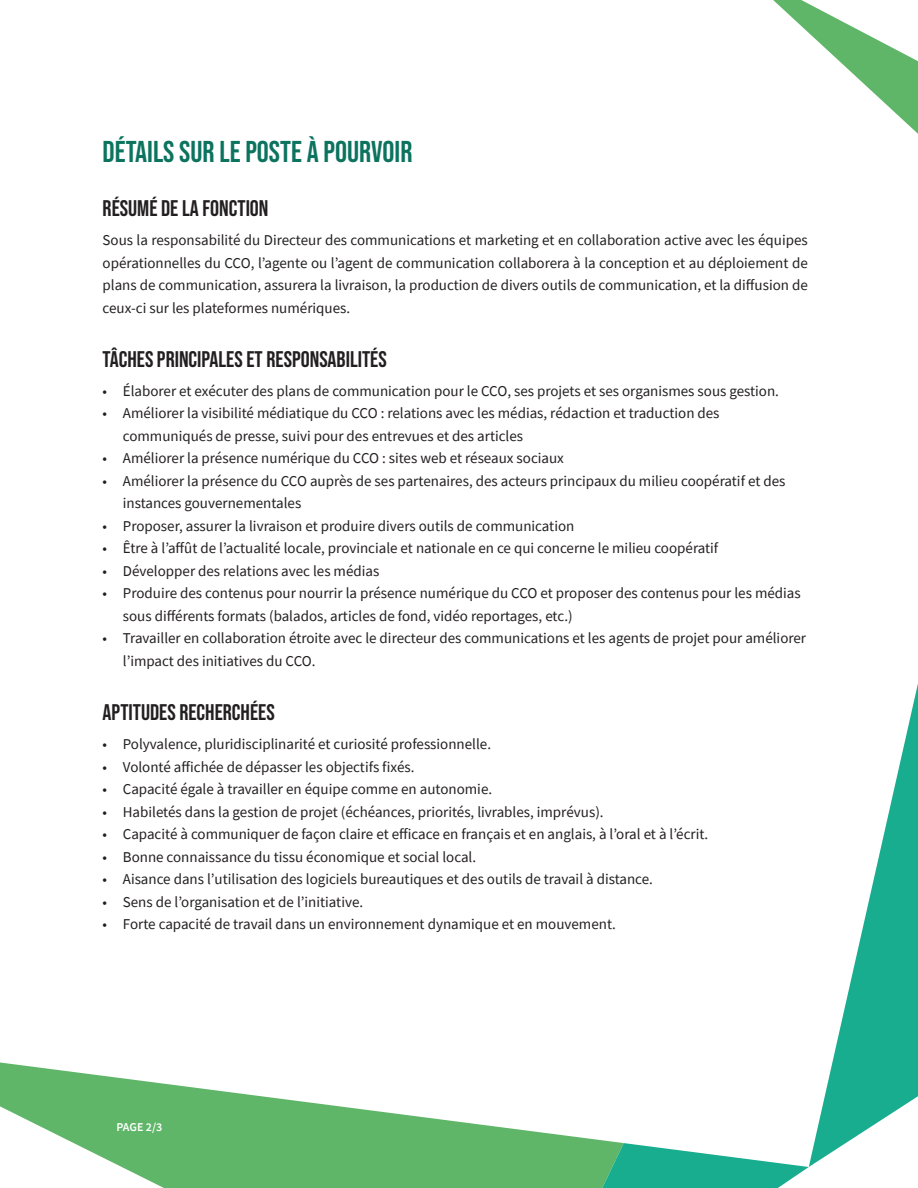
<style>
.page{position:relative;width:918px;height:1188px;background:#fff}
.page>*{position:absolute;margin:0;border:0;box-sizing:border-box;transform-origin:0 0}
.t1{font:30px "Bebas Neue";color:#0c735f}
.t2{font:22.5px "Bebas Neue";color:#231f20}
.t3{font:15px/22.5px "Source Sans Pro";color:#231f20}
.t4{font:600 12px "Source Sans Pro";color:#fff}
</style>
<div class="page">
<svg style="left:0;top:1062px;width:623px;height:126px;fill:#5fb668"></svg>
<svg style="left:809px;top:683px;width:109px;height:484px"></svg>
<svg style="left:602px;top:1143px;width:207px;height:45px"></svg>
<svg style="left:773px;top:0;width:145px;height:134px"></svg>
<h1 class="t1" style="left:103px;top:135px;width:311px">DÉTAILS SUR LE POSTE À POURVOIR</h1>
<h2 class="t2" style="left:103px;top:195px;width:168px">RÉSUMÉ DE LA FONCTION</h2>
<p class="t3" style="left:103px;top:229px;width:707px;text-align:justify">Sous la responsabilité du Directeur des communications et marketing et en collaboration active avec les équipes opérationnelles du CCO, l’agente ou l’agent de communication collaborera à la conception et au déploiement de plans de communication, assurera la livraison, la production de divers outils de communication, et la diffusion de ceux-ci sur les plateformes numériques.</p>
<h2 class="t2" style="left:103px;top:346px;width:286px">TÂCHES PRINCIPALES ET RESPONSABILITÉS</h2>
<p class="t3" style="left:103px;top:380px;width:678px">• Élaborer et exécuter des plans de communication pour le CCO, ses projets et ses organismes sous gestion.</p>
<p class="t3" style="left:123px;top:402px;width:598px;text-indent:-20px">• Améliorer la visibilité médiatique du CCO : relations avec les médias, rédaction et traduction des communiqués de presse, suivi pour des entrevues et des articles</p>
<p class="t3" style="left:103px;top:447px;width:463px">• Améliorer la présence numérique du CCO : sites web et réseaux sociaux</p>
<p class="t3" style="left:123px;top:470px;width:664px;text-indent:-20px">• Améliorer la présence du CCO auprès de ses partenaires, des acteurs principaux du milieu coopératif et des instances gouvernementales</p>
<p class="t3" style="left:103px;top:515px;width:473px">• Proposer, assurer la livraison et produire divers outils de communication</p>
<p class="t3" style="left:103px;top:537px;width:617px">• Être à l’affût de l’actualité locale, provinciale et nationale en ce qui concerne le milieu coopératif</p>
<p class="t3" style="left:103px;top:560px;width:278px">• Développer des relations avec les médias</p>
<p class="t3" style="left:123px;top:582px;width:679px;text-indent:-20px">• Produire des contenus pour nourrir la présence numérique du CCO et proposer des contenus pour les médias sous différents formats (balados, articles de fond, vidéo reportages, etc.)</p>
<p class="t3" style="left:123px;top:627px;width:685px;text-indent:-20px">• Travailler en collaboration étroite avec le directeur des communications et les agents de projet pour améliorer l’impact des initiatives du CCO.</p>
<h2 class="t2" style="left:103px;top:699px;width:174px">APTITUDES RECHERCHÉES</h2>
<p class="t3" style="left:103px;top:733px;width:390px">• Polyvalence, pluridisciplinarité et curiosité professionnelle.</p>
<p class="t3" style="left:103px;top:755px;width:313px">• Volonté affichée de dépasser les objectifs fixés.</p>
<p class="t3" style="left:103px;top:778px;width:391px">• Capacité égale à travailler en équipe comme en autonomie.</p>
<p class="t3" style="left:103px;top:800px;width:503px">• Habiletés dans la gestion de projet (échéances, priorités, livrables, imprévus).</p>
<p class="t3" style="left:103px;top:823px;width:607px">• Capacité à communiquer de façon claire et efficace en français et en anglais, à l’oral et à l’écrit.</p>
<p class="t3" style="left:103px;top:845px;width:375px">• Bonne connaissance du tissu économique et social local.</p>
<p class="t3" style="left:103px;top:868px;width:552px">• Aisance dans l’utilisation des logiciels bureautiques et des outils de travail à distance.</p>
<p class="t3" style="left:103px;top:890px;width:262px">• Sens de l’organisation et de l’initiative.</p>
<p class="t3" style="left:103px;top:913px;width:515px">• Forte capacité de travail dans un environnement dynamique et en mouvement.</p>
<p class="t4" style="left:117px;top:1119px;width:47px">PAGE 2/3</p>
</div>
